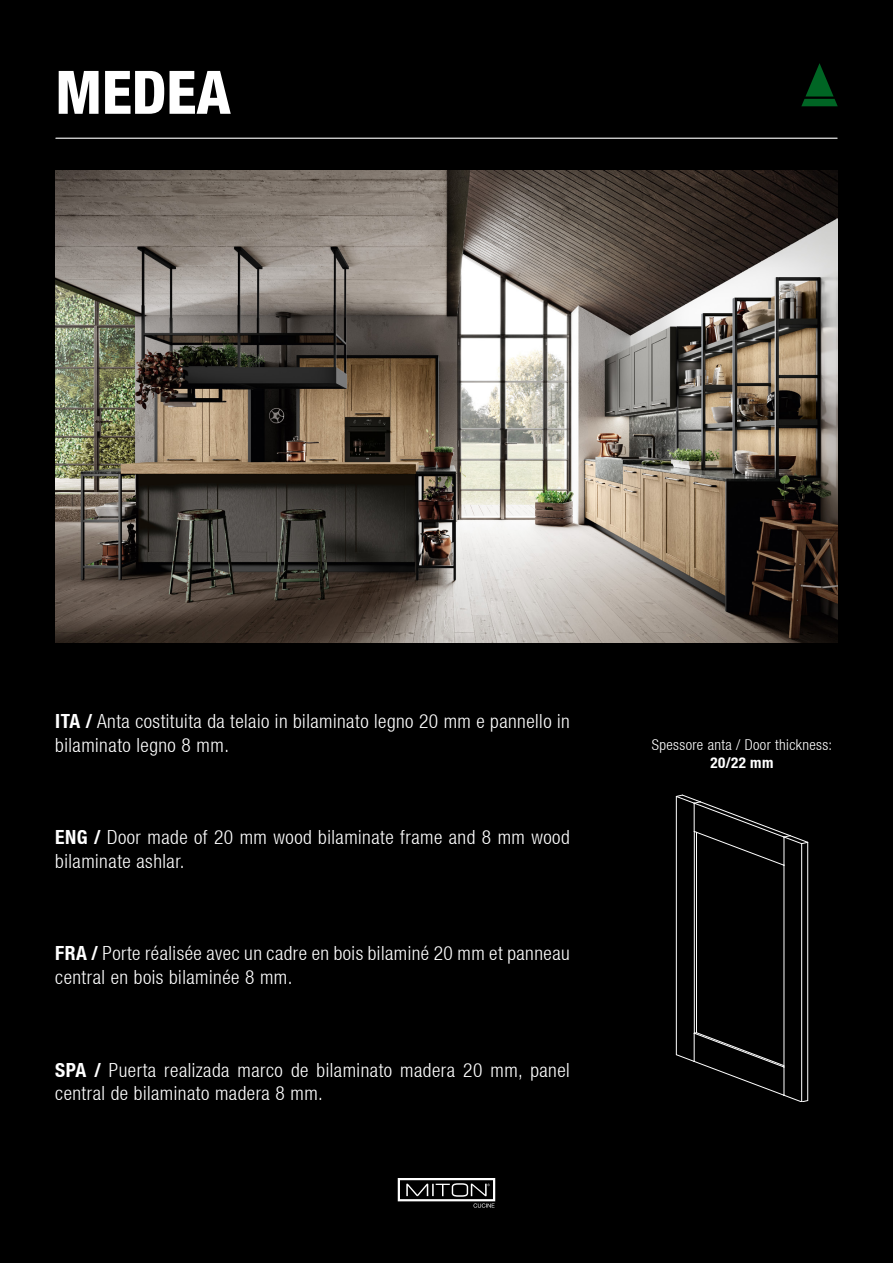
<style>
.page{position:relative;width:893px;height:1263px;background:#000}
.page>*{position:absolute;margin:0;border:0;box-sizing:border-box;transform-origin:0 0}
.t1{font:800 condensed 60px "Helvetica Neue LT";color:#fff}
.t2{font:300 condensed 19.5px/23.4px "Helvetica Neue LT";letter-spacing:.025em;color:#fff}
.t3{font:300 condensed 15px "Helvetica Neue LT";letter-spacing:.025em;color:#fff}
.t4{font:700 condensed 15px "Helvetica Neue LT";color:#fff}
.s1{font-weight:700}
</style>
<div class="page">
<hr style="left:56px;top:138px;width:781px;height:1px;background:#fff">
<img style="left:55px;top:170px;width:783px;height:472px">
<svg style="left:801px;top:63px;width:37px;height:43px"></svg>
<svg style="left:398px;top:1178px;width:97px;height:30px"></svg>
<hr style="left:696px;top:832px;width:1px;height:201px;background:#fff">
<hr style="left:783px;top:865px;width:1px;height:202px;background:#fff">
<hr style="left:807px;top:842px;width:1px;height:258px;background:#fff">
<hr style="left:801px;top:844px;width:1px;height:257px;background:#fff">
<hr style="left:676px;top:796px;width:1px;height:259px;background:#fff">
<svg style="left:676px;top:794px;width:132px;height:72px"></svg>
<svg style="left:676px;top:1031px;width:132px;height:70px"></svg>
<hr style="left:694px;top:831px;width:1px;height:202px;background:#fff">
<h1 class="t1" style="left:55px;top:55px;width:177px">MEDEA</h1>
<p class="t2" style="left:55px;top:709px;width:516px"><span class="s1">ITA /</span> Anta costituita da telaio in bilaminato legno 20 mm e pannello in bilaminato legno 8 mm.</p>
<p class="t2" style="left:55px;top:825px;width:516px"><span class="s1">ENG /</span> Door made of 20 mm wood bilaminate frame and 8 mm wood bilaminate ashlar.</p>
<p class="t2" style="left:55px;top:942px;width:516px"><span class="s1">FRA /</span> Porte réalisée avec un cadre en bois bilaminé 20 mm et panneau central en bois bilaminée 8 mm.</p>
<p class="t2" style="left:55px;top:1058px;width:516px"><span class="s1">SPA /</span> Puerta realizada marco de bilaminato madera 20 mm, panel central de bilaminato madera 8 mm.</p>
<p class="t3" style="left:652px;top:736px;width:182px">Spessore anta / Door thickness:</p>
<p class="t4" style="left:711px;top:753px;width:64px">20/22 mm</p>
</div>
